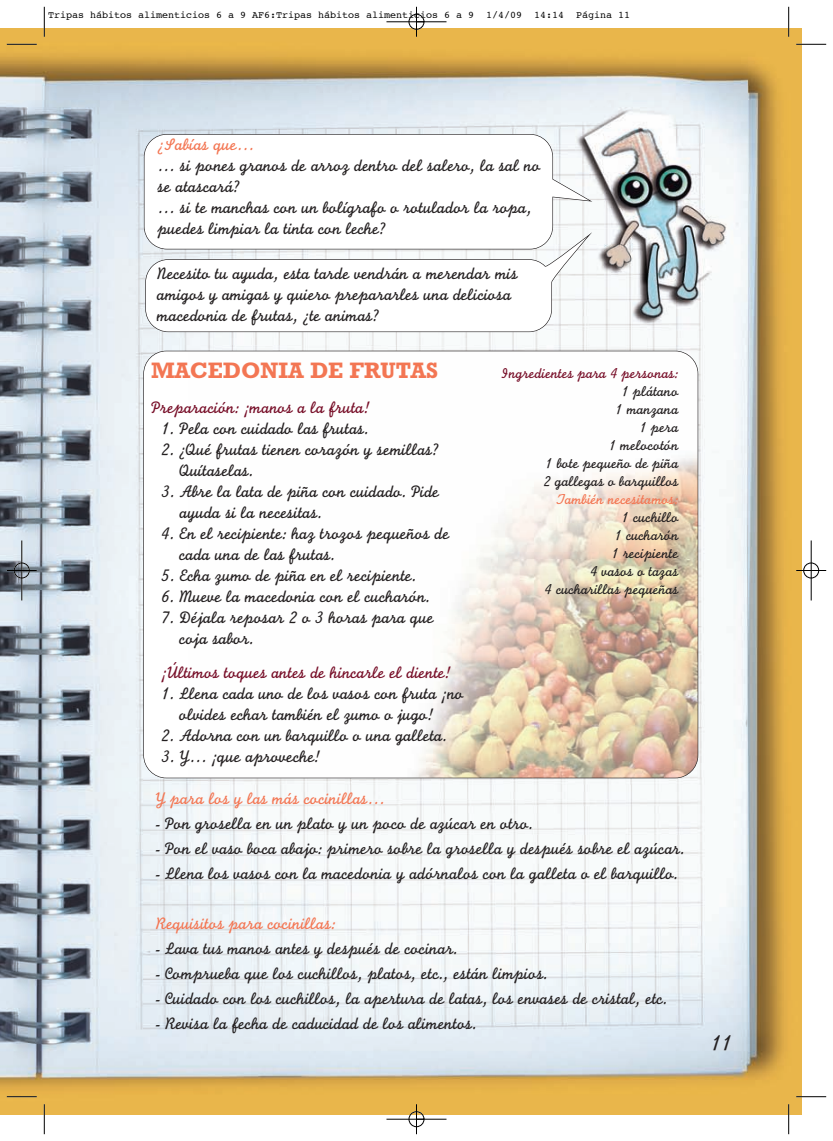
<style>
.page{position:relative;width:833px;height:1141px;background:#fff}
.page>*{position:absolute;margin:0;border:0;box-sizing:border-box;transform-origin:0 0}
.t1{font:700 22.62px "Rockwell";color:#f37653}
.t2{font:17.5px/21px "Monoline Script";color:#231f20}
.t3{font:17.5px "Monoline Script";color:#770e28}
.t4{font:17.5px "Monoline Script";color:#f37653}
.t5{font:15px/18px "Monoline Script";color:#231f20;text-align:right}
.t6{font:15px "Monoline Script";color:#770e28}
.t7{font:15px "Monoline Script";color:#f37653}
.t8{font:10px "Courier";color:#000}
</style>
<div class="page">
<img style="left:0;top:29px;width:801px;height:1085px">
<svg style="left:144px;top:134px;width:448px;height:115px"></svg>
<svg style="left:145px;top:232px;width:447px;height:100px"></svg>
<div style="left:144px;top:351px;width:554px;height:427px;background:#fff;border-radius:23px"></div>
<img style="left:416px;top:351px;width:282px;height:427px">
<hr style="left:44px;top:7px;width:1px;height:30px;background:#000">
<hr style="left:7px;top:44px;width:30px;height:1px;background:#000">
<hr style="left:788px;top:7px;width:1px;height:30px;background:#000">
<hr style="left:796px;top:44px;width:30px;height:1px;background:#000">
<hr style="left:44px;top:1104px;width:1px;height:30px;background:#000">
<hr style="left:7px;top:1096px;width:30px;height:1px;background:#000">
<hr style="left:788px;top:1104px;width:1px;height:30px;background:#000">
<hr style="left:796px;top:1096px;width:30px;height:1px;background:#000">
<hr style="left:21px;top:540px;width:1px;height:60px;background:#fff">
<div style="left:409px;top:14px;width:15px;height:16px;border:1px solid #fff;border-radius:50%"></div>
<div style="left:14px;top:563px;width:16px;height:15px;border:1px solid #fff;border-radius:50%"></div>
<hr style="left:386px;top:22px;width:60px;height:1px;background:#000">
<hr style="left:386px;top:1119px;width:60px;height:1px;background:#000">
<hr style="left:22px;top:540px;width:1px;height:60px;background:#000">
<hr style="left:811px;top:540px;width:1px;height:60px;background:#000">
<hr style="left:416px;top:7px;width:1px;height:30px;background:#000">
<hr style="left:416px;top:1104px;width:1px;height:30px;background:#000">
<hr style="left:7px;top:570px;width:30px;height:1px;background:#000">
<hr style="left:796px;top:570px;width:30px;height:1px;background:#000">
<div style="left:409px;top:14px;width:15px;height:15px;border:1px solid #000;border-radius:50%"></div>
<div style="left:409px;top:1111px;width:15px;height:16px;border:1px solid #000;border-radius:50%"></div>
<div style="left:14px;top:563px;width:15px;height:15px;border:1px solid #000;border-radius:50%"></div>
<div style="left:803px;top:563px;width:16px;height:15px;border:1px solid #000;border-radius:50%"></div>
<svg style="left:713px;top:1035px;width:17px;height:16px"></svg>
<p class="t8" style="left:48px;top:11px;width:583px">Tripas hábitos alimenticios 6 a 9 AF6:Tripas hábitos alimenticios 6 a 9 1/4/09 14:14 Página 11</p>
<p class="t4" style="left:158px;top:139px;width:98px">¿Sabías que…</p>
<p class="t2" style="left:158px;top:157px;width:384px">… si pones granos de arroz dentro del salero, la sal no se atascará?<br>… si te manchas con un bolígrafo o rotulador la ropa, puedes limpiar la tinta con leche?</p>
<p class="t2" style="left:157px;top:265px;width:362px">Necesito tu ayuda, esta tarde vendrán a merendar mis amigos y amigas y quiero prepararles una deliciosa macedonia de frutas, ¿te animas?</p>
<p class="t1" style="left:151px;top:362px;width:289px">MACEDONIA DE FRUTAS</p>
<p class="t3" style="left:151px;top:401px;width:220px">Preparación: ¡manos a la fruta!</p>
<p class="t2" style="left:162px;top:420px;width:208px">1. Pela con cuidado las frutas.</p>
<p class="t2" style="left:179px;top:441px;width:261px;text-indent:-18px">2. ¿Qué frutas tienen corazón y semillas?<br>Quítaselas.</p>
<p class="t2" style="left:179px;top:483px;width:261px;text-indent:-18px">3. Abre la lata de piña con cuidado. Pide ayuda si la necesitas.</p>
<p class="t2" style="left:179px;top:525px;width:272px;text-indent:-18px">4. En el recipiente: haz trozos pequeños de cada una de las frutas.</p>
<p class="t2" style="left:162px;top:567px;width:256px">5. Echa zumo de piña en el recipiente.</p>
<p class="t2" style="left:162px;top:588px;width:270px">6. Mueve la macedonia con el cucharón.</p>
<p class="t2" style="left:179px;top:609px;width:256px;text-indent:-18px">7. Déjala reposar 2 o 3 horas para que coja sabor.</p>
<p class="t3" style="left:162px;top:667px;width:290px">¡Últimos toques antes de hincarle el diente!</p>
<p class="t2" style="left:179px;top:685px;width:286px;text-indent:-18px">1. Llena cada uno de los vasos con fruta ¡no olvides echar también el zumo o jugo!</p>
<p class="t2" style="left:162px;top:727px;width:287px">2. Adorna con un barquillo o una galleta.</p>
<p class="t2" style="left:162px;top:748px;width:160px">3. Y… ¡que aproveche!</p>
<p class="t6" style="left:501px;top:369px;width:179px">Ingredientes para 4 personas:</p>
<p class="t5" style="left:544px;top:384px;width:136px">1 plátano<br>1 manzana<br>1 pera<br>1 melocotón<br>1 bote pequeño de piña<br>2 gallegas o barquillos</p>
<p class="t7" style="left:555px;top:495px;width:124px">También necesitamos:</p>
<p class="t5" style="left:545px;top:510px;width:135px">1 cuchillo<br>1 cucharón<br>1 recipiente<br>4 vasos o tazas<br>4 cucharillas pequeñas</p>
<p class="t4" style="left:155px;top:792px;width:231px">Y para los y las más cocinillas…</p>
<p class="t2" style="left:155px;top:815px;width:379px">- Pon grosella en un plato y un poco de azúcar en otro.</p>
<p class="t2" style="left:155px;top:840px;width:531px">- Pon el vaso boca abajo: primero sobre la grosella y después sobre el azúcar.</p>
<p class="t2" style="left:155px;top:865px;width:524px">- Llena los vasos con la macedonia y adórnalos con la galleta o el barquillo.</p>
<p class="t4" style="left:155px;top:917px;width:182px">Requisitos para cocinillas:</p>
<p class="t2" style="left:155px;top:940px;width:304px">- Lava tus manos antes y después de cocinar.</p>
<p class="t2" style="left:155px;top:965px;width:394px">- Comprueba que los cuchillos, platos, etc., están limpios.</p>
<p class="t2" style="left:155px;top:990px;width:513px">- Cuidado con los cuchillos, la apertura de latas, los envases de cristal, etc.</p>
<p class="t2" style="left:155px;top:1015px;width:323px">- Revisa la fecha de caducidad de los alimentos.</p>
</div>
